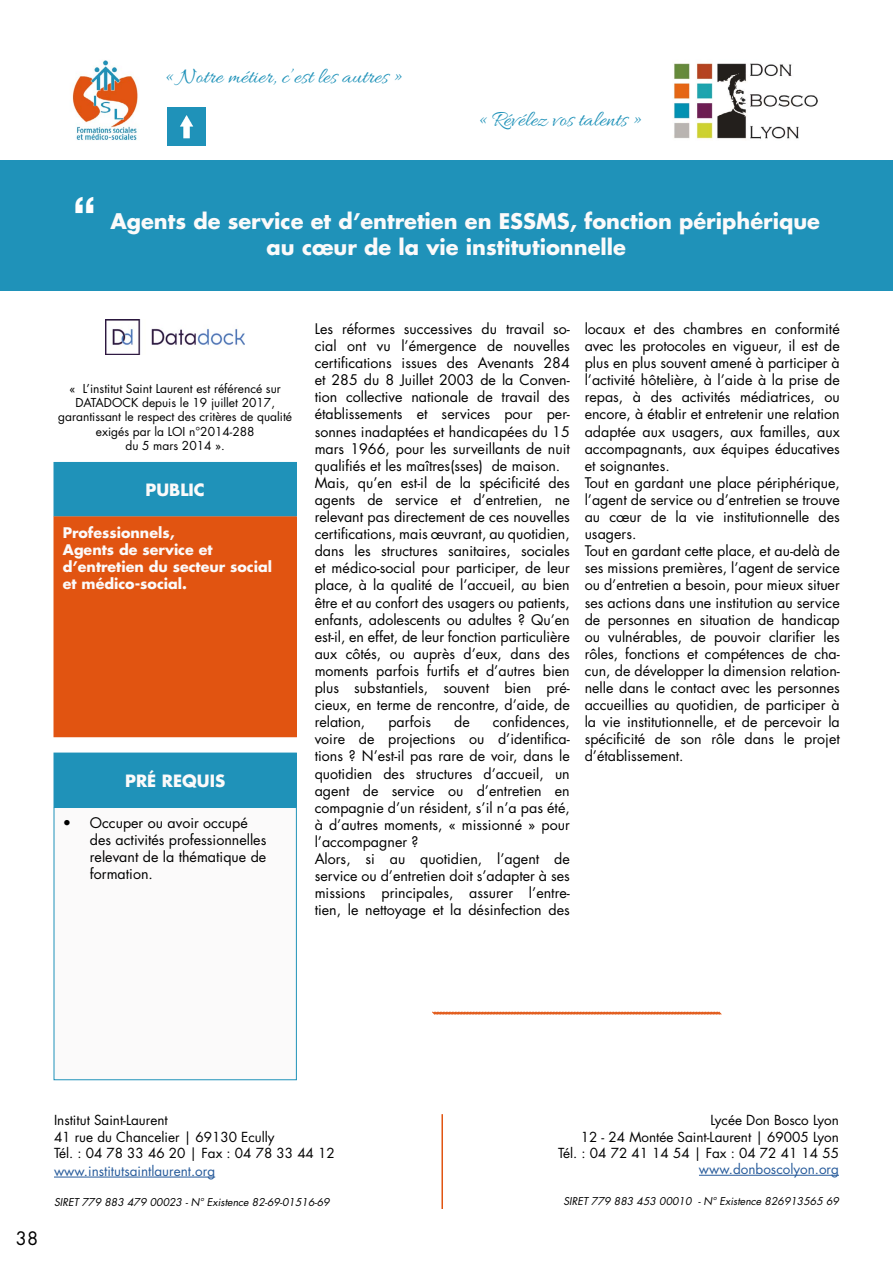
<style>
.page{position:relative;width:893px;height:1263px;background:#fff}
.page>*{position:absolute;margin:0;border:0;box-sizing:border-box;transform-origin:0 0}
.t1{font:22.5px "Allura";color:#1f92b9}
.t2{font:700 21px/25.2px "Futura Std";color:#fbfafa;text-align:center}
.t3{font:18px "Futura Std";color:#000}
.t4{font:700 16.5px "Futura Std";color:#fbfafa}
.t5{font:14.25px/17.1px "Futura Std";color:#000}
.t6{font:700 14.25px/17.1px "Futura Std";color:#fbfafa}
.t7{font:13.5px/16.2px "Futura Std";color:#000;text-align:right}
.t8{font:13.5px "Futura Std";color:#275b9b}
.t9{font:12px/14.4px "Futura Std";color:#000;text-align:center}
.t10{font:italic 10.5px "Futura Std";color:#000}
.s1{font-family:"Helvetica Neue LT Pro";font-weight:800;font-size:45px;color:#fff}
</style>
<div class="page">
<img style="left:673px;top:63px;width:145px;height:76px">
<img style="left:72px;top:60px;width:66px;height:80px">
<img style="left:105px;top:320px;width:139px;height:34px">
<div style="left:54px;top:462px;width:242px;height:54px;background:#1f92b9"></div>
<div style="left:0;top:161px;width:893px;height:130px;background:#1f92b9"></div>
<div style="left:54px;top:753px;width:242px;height:54px;background:#1f92b9"></div>
<hr style="left:699px;top:1175px;width:140px;height:1px;background:#275b9b">
<hr style="left:54px;top:1177px;width:161px;height:1px;background:#275b9b">
<hr style="left:441px;top:1114px;width:2px;height:95px;background:#e15411">
<img style="left:168px;top:107px;width:38px;height:38px">
<div style="left:54px;top:807px;width:242px;height:273px;background:#fbfafa"></div>
<div style="left:54px;top:807px;width:243px;height:273px;border:1px solid #1f92b9"></div>
<div style="left:54px;top:517px;width:242px;height:220px;background:#e15411"></div>
<div style="left:54px;top:516px;width:243px;height:221px;border:1px solid #e15411"></div>
<svg style="left:432px;top:1011px;width:290px;height:4px"></svg>
<h1 class="t1" style="left:165px;top:64px;width:239px">« Notre métier, c’est les autres »</h1>
<h1 class="t1" style="left:478px;top:107px;width:164px">« Révélez vos talents »</h1>
<h2 class="t2" style="left:73px;top:209px;width:749px"><span class="s1">‘‘</span> Agents de service et d’entretien en ESSMS, fonction périphérique au cœur de la vie institutionnelle</h2>
<p class="t9" style="left:58px;top:381px;width:235px">« L’institut Saint Laurent est référencé sur DATADOCK depuis le 19 juillet 2017, garantissant le respect des critères de qualité exigés par la LOI n°2014-288<br>du 5 mars 2014 ».</p>
<p class="t4" style="left:146px;top:479px;width:61px">PUBLIC</p>
<p class="t6" style="left:63px;top:523px;width:211px">Professionnels,<br>Agents de service et d’entretien du secteur social et médico-social.</p>
<p class="t4" style="left:125px;top:769px;width:102px">PRÉ REQUIS</p>
<p class="t5" style="left:90px;top:814px;width:178px;text-indent:-27px">• Occuper ou avoir occupé des activités professionnelles relevant de la thématique de formation.</p>
<p class="t5" style="left:315px;top:320px;width:257px">Les réformes successives du travail so&shy;cial ont vu l’émergence de nouvelles certifications issues des Avenants 284 et 285 du 8 Juillet 2003 de la Conven&shy;tion collective nationale de travail des établissements et services pour per&shy;sonnes inadaptées et handicapées du 15 mars 1966, pour les surveillants de nuit qualifiés et les maîtres(sses) de maison.<br>Mais, qu’en est-il de la spécificité des agents de service et d’entretien, ne relevant pas directement de ces nouvelles certifications, mais œuvrant, au quotidien, dans les structures sanitaires, sociales et médico-social pour participer, de leur place, à la qualité de l’accueil, au bien être et au confort des usagers ou patients, enfants, adolescents ou adultes ? Qu’en est-il, en effet, de leur fonction particulière aux côtés, ou auprès d’eux, dans des moments parfois furtifs et d’autres bien plus substantiels, souvent bien pré&shy;cieux, en terme de rencontre, d’aide, de relation,</p>
<p class="t5" style="left:315px;top:714px;width:257px;text-indent:178px">confidences, voire de projections ou d’identifica&shy;tions ? N’est-il pas rare de voir, dans le quotidien des structures d’accueil, un agent de service ou d’entretien en compagnie d’un résident, s’il n’a pas été, à d’autres moments, « missionné » pour l’accompagner ?<br>Alors, si au quotidien, l’agent de service ou d’entretien doit s’adapter à ses missions principales, assurer l’entre&shy;tien, le nettoyage et la désinfection des</p>
<p class="t5" style="left:388px;top:714px;width:44px">parfois</p>
<p class="t5" style="left:454px;top:714px;width:17px">de</p>
<p class="t5" style="left:585px;top:320px;width:257px">locaux et des chambres en conformité avec les protocoles en vigueur, il est de plus en plus souvent amené à participer à l’activité hôtelière, à l’aide à la prise de repas, à des activités médiatrices, ou encore, à établir et entretenir une relation adaptée aux usagers, aux familles, aux accompagnants, aux équipes éducatives et soignantes.<br>Tout en gardant une place périphérique, l’agent de service ou d’entretien se trouve au cœur de la vie institutionnelle des usagers.<br>Tout en gardant cette place, et au-delà de ses missions premières, l’agent de service ou d’entretien a besoin, pour mieux situer ses actions dans une institution au service de personnes en situation de handicap ou vulnérables, de pouvoir clarifier les rôles, fonctions et compétences de cha&shy;cun, de développer la dimension relation&shy;nelle dans le contact avec les personnes accueillies au quotidien, de participer à la vie institutionnelle, et de percevoir la spécificité de son rôle dans le projet d’établissement.</p>
<p class="t3" style="left:16px;top:1227px;width:24px">38</p>
<p class="t7" style="left:54px;top:1112px;width:282px;text-align:left">Institut Saint-Laurent<br>41 rue du Chancelier | 69130 Ecully<br>Tél. : 04 78 33 46 20 | Fax : 04 78 33 44 12</p>
<p class="t8" style="left:54px;top:1162px;width:163px">www.institutsaintlaurent.org</p>
<p class="t10" style="left:54px;top:1196px;width:277px">SIRET 779 883 479 00023 - N° Existence 82-69-01516-69</p>
<p class="t7" style="left:558px;top:1112px;width:282px">Lycée Don Bosco Lyon<br>12 - 24 Montée Saint-Laurent | 69005 Lyon<br>Tél. : 04 72 41 14 54 | Fax : 04 72 41 14 55</p>
<p class="t8" style="left:699px;top:1160px;width:142px">www.donboscolyon.org</p>
<p class="t10" style="left:563px;top:1194px;width:277px">SIRET 779 883 453 00010 - N° Existence 826913565 69</p>
</div>
